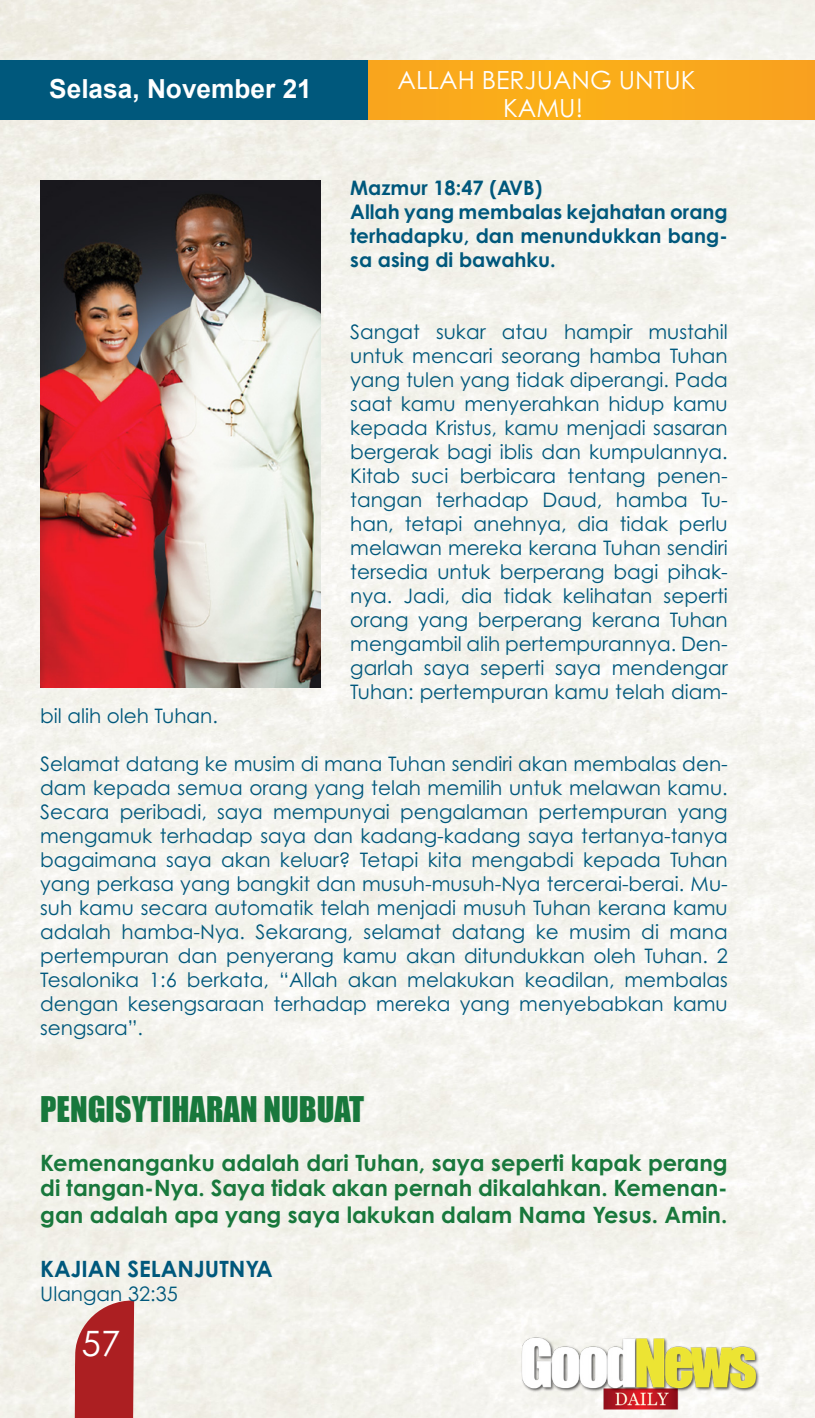
<style>
.page{position:relative;width:815px;height:1418px;background:#fff}
.page>*{position:absolute;margin:0;border:0;box-sizing:border-box;transform-origin:0 0}
.t1{font:35px "Century Gothic Pro";color:#fff}
.t2{font:32.5px "Impact";color:#18783c}
.t3{font:700 26.25px "Arial";color:#fff}
.t4{font:25px/27.5px "Century Gothic Pro";color:#fff;text-align:center}
.t5{font:700 22.5px/26px "Century Gothic Pro";color:#18783c;text-align:justify}
.t6{font:700 22.5px "Century Gothic Pro";color:#00587c}
.t7{font:20px/24px "Century Gothic Pro";color:#00587c;text-align:justify}
.t8{font:700 20px/24px "Century Gothic Pro";color:#00587c;text-align:justify}
</style>
<div class="page">
<img style="left:0;top:0;width:815px;height:1417px">
<div style="left:139px;top:60px;width:676px;height:60px;background:#faa91c"></div>
<div style="left:0;top:60px;width:368px;height:60px;background:#00587c"></div>
<svg style="left:73px;top:1300px;width:61px;height:117px;background:#b53c3e"></svg>
<img style="left:516px;top:1335px;width:245px;height:76px">
<img style="left:40px;top:180px;width:280px;height:507px">
<p class="t3" style="left:49px;top:72px;width:264px">Selasa, November 21</p>
<p class="t4" style="left:398px;top:66px;width:299px">ALLAH BERJUANG UNTUK<br>KAMU!</p>
<p class="t8" style="left:350px;top:175px;width:194px">Mazmur 18:47 (AVB)</p>
<p class="t8" style="left:350px;top:199px;width:379px">Allah yang membalas kejahatan orang terhadapku, dan menundukkan bang&shy;sa asing di bawahku.</p>
<p class="t7" style="left:350px;top:319px;width:379px">Sangat sukar atau hampir mustahil untuk mencari seorang hamba Tuhan yang tulen yang tidak diperangi. Pada saat kamu menyerahkan hidup kamu kepada Kristus, kamu menjadi sasaran bergerak bagi iblis dan kumpulannya.<br>Kitab suci berbicara tentang penen&shy;tangan terhadap Daud, hamba Tu&shy;han, tetapi anehnya, dia tidak perlu melawan mereka kerana Tuhan sendiri tersedia untuk berperang bagi pihak&shy;nya. Jadi, dia tidak kelihatan seperti orang yang berperang kerana Tuhan mengambil alih pertempurannya. Den&shy;garlah saya seperti saya mendengar Tuhan: pertempuran kamu telah diam-</p>
<p class="t7" style="left:40px;top:703px;width:179px">bil alih oleh Tuhan.</p>
<p class="t7" style="left:40px;top:751px;width:689px">Selamat datang ke musim di mana Tuhan sendiri akan membalas den&shy;dam kepada semua orang yang telah memilih untuk melawan kamu.<br>Secara peribadi, saya mempunyai pengalaman pertempuran yang mengamuk terhadap saya dan kadang-kadang saya tertanya-tanya bagaimana saya akan keluar? Tetapi kita mengabdi kepada Tuhan yang perkasa yang bangkit dan musuh-musuh-Nya tercerai-berai. Mu&shy;suh kamu secara automatik telah menjadi musuh Tuhan kerana kamu adalah hamba-Nya. Sekarang, selamat datang ke musim di mana pertempuran dan penyerang kamu akan ditundukkan oleh Tuhan. 2<br>Tesalonika 1:6 berkata, “Allah akan melakukan keadilan, membalas dengan kesengsaraan terhadap mereka yang menyebabkan kamu sengsara”.</p>
<p class="t2" style="left:40px;top:1084px;width:325px">PENGISYTIHARAN NUBUAT</p>
<p class="t5" style="left:40px;top:1149px;width:689px">Kemenanganku adalah dari Tuhan, saya seperti kapak perang di tangan-Nya. Saya tidak akan pernah dikalahkan. Kemenan&shy;gan adalah apa yang saya lakukan dalam Nama Yesus. Amin.</p>
<p class="t6" style="left:40px;top:1255px;width:234px">KAJIAN SELANJUTNYA</p>
<p class="t7" style="left:40px;top:1281px;width:139px">Ulangan 32:35</p>
<h1 class="t1" style="left:82px;top:1322px;width:40px">57</h1>
</div>
